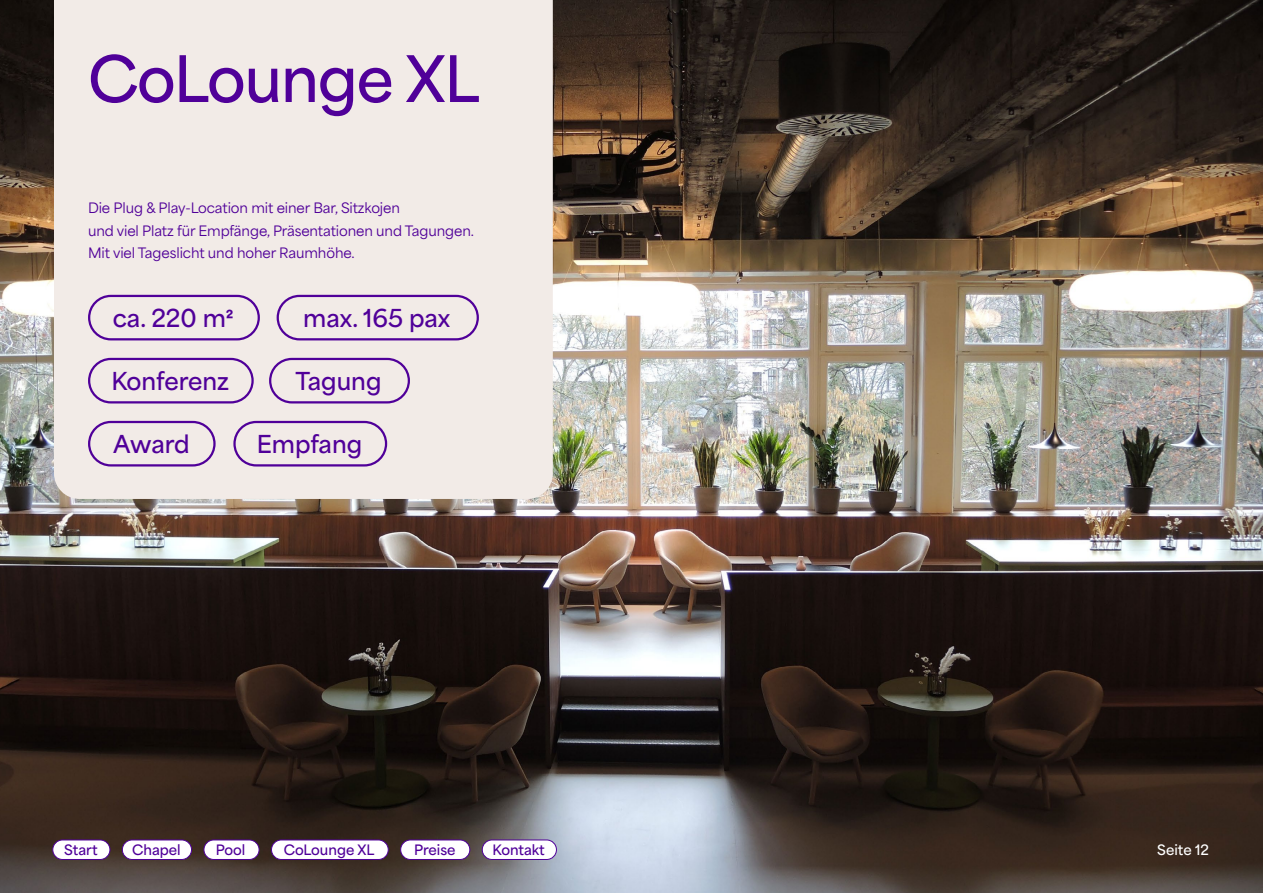
<style>
.page{position:relative;width:1263px;height:893px;background:#fff}
.page>*{position:absolute;margin:0;border:0;box-sizing:border-box;transform-origin:0 0}
.t1{font:700 60px "Area Normal";letter-spacing:-.02em;color:#500099}
.t2{font:700 23.25px "Area Normal";color:#500099}
.t3{font:500 13.5px/22.5px "Area Normal";letter-spacing:-.01em;color:#500099}
.t4{font:700 13.5px "Area Normal";color:#500099}
.t5{font:700 13.5px "Area Normal";color:#fff}
</style>
<div class="page">
<img style="left:0;top:0;width:1263px;height:893px">
<div style="left:54px;top:0;width:499px;height:499px;background:#f2ebe7"></div>
<div style="left:88px;top:358px;width:166px;height:45px;border:2px solid #500099;border-radius:22px"></div>
<div style="left:88px;top:421px;width:128px;height:45px;border:2px solid #500099;border-radius:22px"></div>
<div style="left:233px;top:421px;width:154px;height:45px;border:2px solid #500099;border-radius:22px"></div>
<div style="left:269px;top:358px;width:141px;height:45px;border:2px solid #500099;border-radius:22px"></div>
<div style="left:88px;top:295px;width:172px;height:45px;border:2px solid #500099;border-radius:22px"></div>
<div style="left:277px;top:295px;width:202px;height:45px;border:2px solid #500099;border-radius:22px"></div>
<div style="left:53px;top:840px;width:57px;height:19px;background:#fff;border-radius:10px"></div>
<div style="left:52px;top:840px;width:58px;height:20px;border:1px solid #500099;border-radius:10px"></div>
<div style="left:204px;top:840px;width:55px;height:19px;background:#fff;border-radius:10px"></div>
<div style="left:204px;top:840px;width:55px;height:20px;border:1px solid #500099;border-radius:10px"></div>
<div style="left:122px;top:840px;width:69px;height:19px;background:#fff;border-radius:10px"></div>
<div style="left:122px;top:840px;width:70px;height:20px;border:1px solid #500099;border-radius:10px"></div>
<div style="left:401px;top:840px;width:69px;height:19px;background:#fff;border-radius:10px"></div>
<div style="left:400px;top:840px;width:70px;height:20px;border:1px solid #500099;border-radius:10px"></div>
<div style="left:482px;top:840px;width:74px;height:19px;background:#fff;border-radius:10px"></div>
<div style="left:482px;top:840px;width:75px;height:20px;border:1px solid #500099;border-radius:10px"></div>
<div style="left:271px;top:840px;width:117px;height:19px;background:#fff;border-radius:10px"></div>
<div style="left:271px;top:840px;width:118px;height:20px;border:1px solid #500099;border-radius:10px"></div>
<p class="t1" style="left:88px;top:25px;width:393px">CoLounge XL</p>
<p class="t3" style="left:88px;top:195px;width:387px">Die Plug &amp; Play-Location mit einer Bar, Sitzkojen<br>und viel Platz für Empfänge, Präsentationen und Tagungen.<br>Mit viel Tageslicht und hoher Raumhöhe.</p>
<p class="t2" style="left:113px;top:297px;width:122px">ca. 220 m²</p>
<p class="t2" style="left:303px;top:297px;width:149px">max. 165 pax</p>
<p class="t2" style="left:111px;top:360px;width:119px">Konferenz</p>
<p class="t2" style="left:295px;top:360px;width:88px">Tagung</p>
<p class="t2" style="left:113px;top:423px;width:78px">Award</p>
<p class="t2" style="left:257px;top:423px;width:107px">Empfang</p>
<p class="t4" style="left:64px;top:838px;width:35px">Start</p>
<p class="t4" style="left:132px;top:838px;width:50px">Chapel</p>
<p class="t4" style="left:216px;top:838px;width:31px">Pool</p>
<p class="t4" style="left:284px;top:838px;width:92px">CoLounge XL</p>
<p class="t4" style="left:414px;top:838px;width:43px">Preise</p>
<p class="t4" style="left:492px;top:838px;width:54px">Kontakt</p>
<p class="t5" style="left:1157px;top:837px;width:53px">Seite 12</p>
</div>
